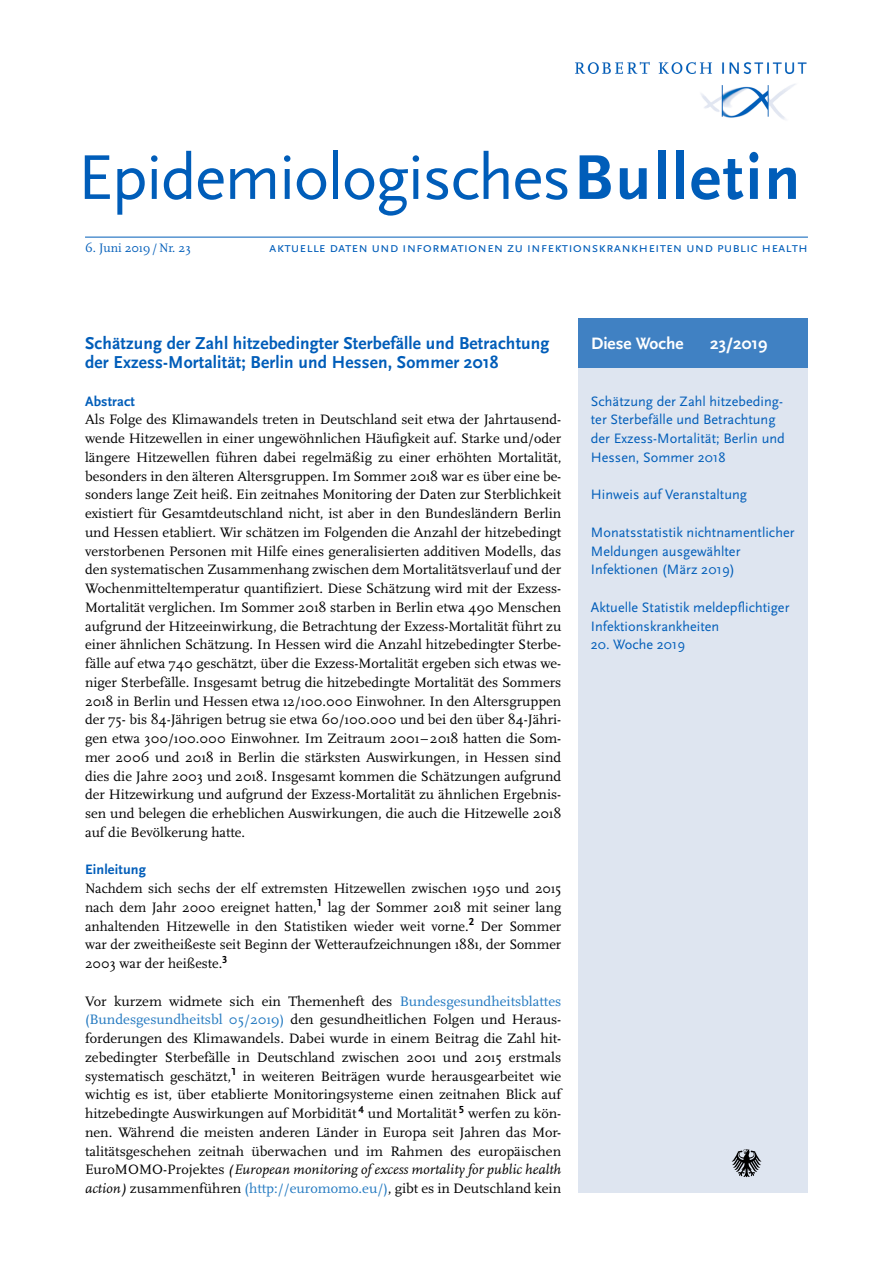
<style>
.page{position:relative;width:893px;height:1263px;background:#fff}
.page>*{position:absolute;margin:0;border:0;box-sizing:border-box;transform-origin:0 0}
.t1{font:66px "Scala Sans Pro";letter-spacing:-.02em;color:#005db9}
.t2{font:700 18px "Scala Sans Pro";letter-spacing:.01em;color:#005db9}
.t3{font:700 17.25px "Scala Sans Pro";color:#fff}
.t4{font:14.25px/18.8px "Scala Pro";color:#000;text-align:justify}
.t5{font:14.25px/18.8px "Scala Sans Pro";color:#005db9}
.t6{font:700 14.25px "Scala Sans Pro";letter-spacing:.01em;color:#005db9}
.t7{font:12.75px "Scala Pro";color:#005db9}
.s1{font-weight:700}
.s2{color:#2178c0}
.s3{font-style:italic}
</style>
<div class="page">
<hr style="left:85px;top:237px;width:723px;height:1px;background:#005db9">
<img style="left:575px;top:61px;width:232px;height:59px">
<div style="left:578px;top:318px;width:230px;height:875px;background:#dee5f0"></div>
<div style="left:578px;top:318px;width:230px;height:50px;background:#4081c3"></div>
<svg style="left:732px;top:1149px;width:29px;height:28px"></svg>
<h1 class="t1" style="left:78px;top:139px;width:724px">Epidemiologisches<span class="s1">Bulletin</span></h1>
<p class="t7" style="left:85px;top:240px;width:107px">6. Juni 2019/Nr. 23</p>
<p class="t5" style="left:269px;top:238px;width:540px">aktuelle daten und informationen zu infektionskrankheiten und public health</p>
<p class="t2" style="left:85px;top:333px;width:466px">Schätzung der Zahl hitzebedingter Sterbefälle und Betrachtung</p>
<p class="t3" style="left:591px;top:334px;width:94px">Diese Woche</p>
<p class="t3" style="left:710px;top:334px;width:59px">23/2019</p>
<p class="t2" style="left:85px;top:352px;width:415px">der Exzess-Mortalität; Berlin und Hessen, Sommer 2018</p>
<p class="t6" style="left:85px;top:393px;width:51px">Abstract</p>
<p class="t4" style="left:85px;top:410px;width:478px">Als Folge des Klimawandels treten in Deutschland seit etwa der Jahrtausend&shy;wende Hitzewellen in einer ungewöhnlichen Häufigkeit auf. Starke und/oder längere Hitzewellen führen dabei regelmäßig zu einer erhöhten Mortalität, besonders in den älteren Altersgruppen. Im Sommer 2018 war es über eine be&shy;sonders lange Zeit heiß. Ein zeitnahes Monitoring der Daten zur Sterblichkeit existiert für Gesamtdeutschland nicht, ist aber in den Bundesländern Berlin und Hessen etabliert. Wir schätzen im Folgenden die Anzahl der hitzebedingt verstorbenen Personen mit Hilfe eines generalisierten additiven Modells, das den systematischen Zusammenhang zwischen dem Mortalitätsverlauf und der Wochenmitteltemperatur quantifiziert. Diese Schätzung wird mit der Exzess-Mortalität verglichen. Im Sommer 2018 starben in Berlin etwa 490 Menschen aufgrund der Hitzeeinwirkung, die Betrachtung der Exzess-Mortalität führt zu einer ähnlichen Schätzung. In Hessen wird die Anzahl hitzebedingter Sterbe&shy;fälle auf etwa 740 geschätzt, über die Exzess-Mortalität ergeben sich etwas we&shy;niger Sterbefälle. Insgesamt betrug die hitzebedingte Mortalität des Sommers 2018 in Berlin und Hessen etwa 12/100.000 Einwohner. In den Altersgruppen der 75- bis 84-Jährigen betrug sie etwa 60/100.000 und bei den über 84-Jähri&shy;gen etwa 300/100.000 Einwohner. Im Zeitraum 2001–2018 hatten die Som&shy;mer 2006 und 2018 in Berlin die stärksten Auswirkungen, in Hessen sind dies die Jahre 2003 und 2018. Insgesamt kommen die Schätzungen aufgrund der Hitzewirkung und aufgrund der Exzess-Mortalität zu ähnlichen Ergebnis&shy;sen und belegen die erheblichen Auswirkungen, die auch die Hitzewelle 2018 auf die Bevölkerung hatte.</p>
<p class="t6" style="left:85px;top:861px;width:63px">Einleitung</p>
<p class="t4" style="left:85px;top:879px;width:478px">Nachdem sich sechs der elf extremsten Hitzewellen zwischen 1950 und 2015 nach dem Jahr 2000 ereignet hatten,<sup>1</sup> lag der Sommer 2018 mit seiner lang anhaltenden Hitzewelle in den Statistiken wieder weit vorne.<sup>2</sup> Der Sommer war der zweitheißeste seit Beginn der Wetteraufzeichnungen 1881, der Sommer 2003 war der heißeste.<sup>3</sup></p>
<p class="t4" style="left:85px;top:991px;width:478px">Vor kurzem widmete sich ein Themenheft des <span class="s2">Bundesgesundheitsblattes (Bundesgesundheitsbl 05/2019)</span> den gesundheitlichen Folgen und Heraus&shy;forderungen des Klimawandels. Dabei wurde in einem Beitrag die Zahl hit&shy;zebedingter Sterbefälle in Deutschland zwischen 2001 und 2015 erstmals systematisch geschätzt,<sup>1</sup> in weiteren Beiträgen wurde herausgearbeitet wie wichtig es ist, über etablierte Monitoringsysteme einen zeitnahen Blick auf hitzebedingte Auswirkungen auf Morbidität <sup>4</sup> und Mortalität <sup>5</sup> werfen zu kön&shy;nen. Während die meisten anderen Länder in Europa seit Jahren das Mor&shy;talitätsgeschehen zeitnah überwachen und im Rahmen des europäischen EuroMOMO-Projektes <span class="s3">(European monitoring of excess mortality for public health action)</span> zusammenführen <span class="s2">(http://euromomo.eu/)</span>, gibt es in Deutschland kein</p>
<p class="t5" style="left:591px;top:391px;width:196px">Schätzung der Zahl hitzebeding&shy;ter Sterbefälle und Betrachtung der Exzess-Mortalität; Berlin und<br>Hessen, Sommer 2018</p>
<p class="t5" style="left:591px;top:485px;width:158px">Hinweis auf Veranstaltung</p>
<p class="t5" style="left:591px;top:523px;width:205px">Monatsstatistik nichtnamentlicher<br>Meldungen ausgewählter<br>Infektionen (März 2019)</p>
<p class="t5" style="left:591px;top:598px;width:200px">Aktuelle Statistik meldepflichtiger<br>Infektionskrankheiten</p>
<p class="t5" style="left:591px;top:635px;width:96px">20. Woche 2019</p>
</div>
